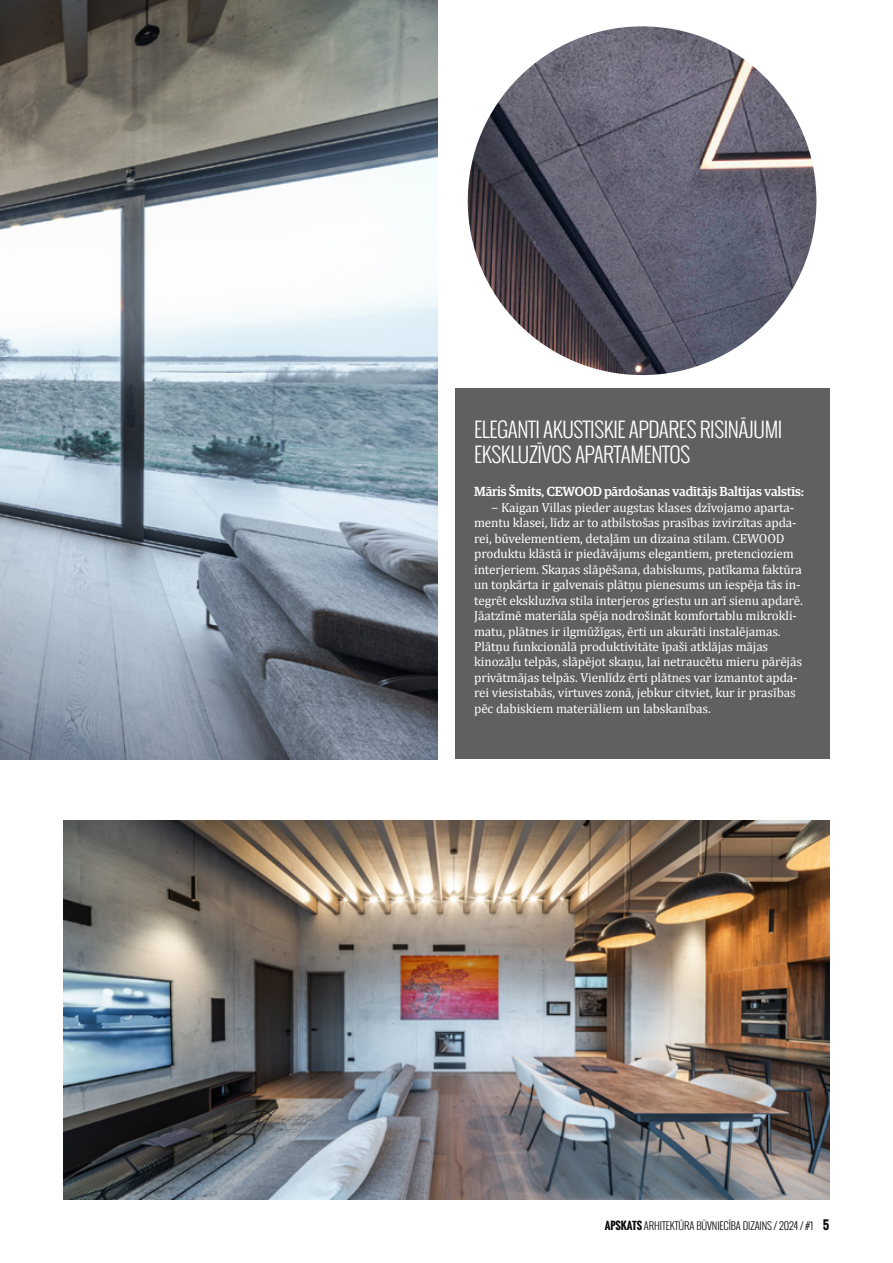
<style>
.page{position:relative;width:893px;height:1263px;background:#fff}
.page>*{position:absolute;margin:0;border:0;box-sizing:border-box;transform-origin:0 0}
.t1{font:300 21px/25.5px "Oswalds";letter-spacing:-.02em;color:#fff}
.t2{font:13.2px/15.5px "Cambria";letter-spacing:-.01em;color:#fff}
.t3{font:500 13.2px "Guardian Egyp";letter-spacing:-.01em;color:#fff}
.t4{font:300 10.5px "Oswalds";letter-spacing:-.01em;color:#090b0c}
.s1{font-weight:700}
.s2{font-weight:700;font-size:12px}
</style>
<div class="page">
<img style="left:0;top:0;width:438px;height:759px">
<img style="left:64px;top:821px;width:765px;height:378px">
<img style="left:468px;top:26px;width:348px;height:349px;border-radius:174px">
<div style="left:455px;top:388px;width:374px;height:371px;background:#606060"></div>
<p class="t1" style="left:474px;top:416px;width:310px">ELEGANTI AKUSTISKIE APDARES RISINĀJUMI<br>EKSKLUZĪVOS APARTAMENTOS</p>
<p class="t3" style="left:474px;top:482px;width:331px">Māris Šmits, CEWOOD pārdošanas vadītājs Baltijas valstīs:</p>
<p class="t2" style="left:474px;top:500px;width:330px;text-indent:17px">− Kaigan Villas pieder augstas klases dzīvojamo aparta&shy;mentu klasei, līdz ar to atbilstošas prasības izvirzītas apda&shy;rei, būvelementiem, detaļām un dizaina stilam. CEWOOD produktu klāstā ir piedāvājums elegantiem, pretencioziem interjeriem. Skaņas slāpēšana, dabiskums, patīkama faktūra un toņkārta ir galvenais plātņu pienesums un iespēja tās in&shy;tegrēt ekskluzīva stila interjeros griestu un arī sienu apdarē.<br>Jāatzīmē materiāla spēja nodrošināt komfortablu mikrokli&shy;matu, plātnes ir ilgmūžīgas, ērti un akurāti instalējamas.<br>Plātņu funkcionālā produktivitāte īpaši atklājas mājas kinozāļu telpās, slāpējot skaņu, lai netraucētu mieru pārējās privātmājas telpās. Vienlīdz ērti plātnes var izmantot apda&shy;rei viesistabās, virtuves zonā, jebkur citviet, kur ir prasības pēc dabiskiem materiāliem un labskanības.</p>
<p class="t4" style="left:605px;top:1217px;width:226px"><span class="s1">APSKATS</span> ARHITEKTŪRA BŪVNIECĪBA DIZAINS / 2024 / #1 <span class="s2">5</span></p>
</div>
